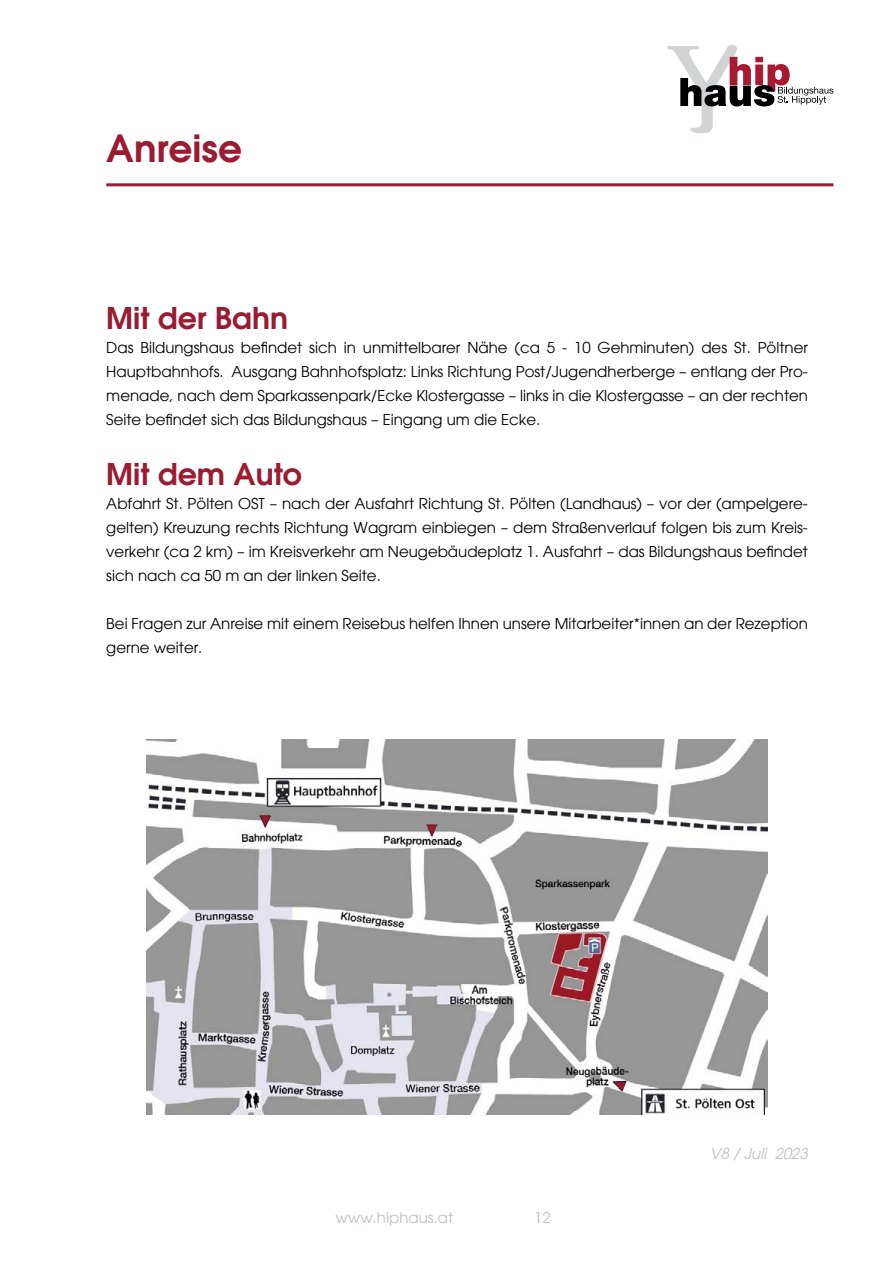
<style>
.page{position:relative;width:893px;height:1263px;background:#fff}
.page>*{position:absolute;margin:0;border:0;box-sizing:border-box;transform-origin:0 0}
.Überschrift_25_mit_U{font:600 37.5px "Avant Garde";color:#9b1b31}
.Überschrift_rot_20_p{font:600 30px "Avant Garde";color:#9b1b31}
.Fließtext{font:15px/24px "Avant Garde";color:#000;text-align:justify}
.t1{font:15px "Avant Garde";color:#bec0c2}
.Fließtext-2{font:italic 15px "Avant Garde";color:#bec0c2}
</style>
<div class="page">
<svg style="left:668px;top:45px;width:165px;height:88px"></svg>
<hr style="left:106px;top:183px;width:727px;height:3px;background:#9b1b31">
<img style="left:147px;top:740px;width:620px;height:375px">
<p class="Überschrift_25_mit_U" style="left:106px;top:123px;width:137px">Anreise</p>
<p class="Überschrift_rot_20_p" style="left:106px;top:298px;width:183px">Mit der Bahn</p>
<p class="Fließtext" style="left:106px;top:335px;width:703px">Das Bildungshaus befindet sich in unmittelbarer Nähe (ca 5 - 10 Gehminuten) des St. Pöltner Hauptbahnhofs. Ausgang Bahnhofsplatz: Links Richtung Post/Jugendherberge – entlang der Pro&shy;menade, nach dem Sparkassenpark/Ecke Klostergasse – links in die Klostergasse – an der rechten Seite befindet sich das Bildungshaus – Eingang um die Ecke.</p>
<p class="Überschrift_rot_20_p" style="left:106px;top:454px;width:197px">Mit dem Auto</p>
<p class="Fließtext" style="left:106px;top:491px;width:703px">Abfahrt St. Pölten OST – nach der Ausfahrt Richtung St. Pölten (Landhaus) – vor der (ampelgere&shy;gelten) Kreuzung rechts Richtung Wagram einbiegen – dem Straßenverlauf folgen bis zum Kreis&shy;verkehr (ca 2 km) – im Kreisverkehr am Neugebäudeplatz 1. Ausfahrt – das Bildungshaus befindet sich nach ca 50 m an der linken Seite.</p>
<p class="Fließtext" style="left:106px;top:611px;width:703px">Bei Fragen zur Anreise mit einem Reisebus helfen Ihnen unsere Mitarbeiter*innen an der Rezeption gerne weiter.</p>
<p class="t1" style="left:335px;top:1209px;width:119px">www.hiphaus.at</p>
<p class="t1" style="left:534px;top:1209px;width:18px">12</p>
<p class="Fließtext-2" style="left:710px;top:1145px;width:99px">V8 / Juli 2023</p>
</div>
